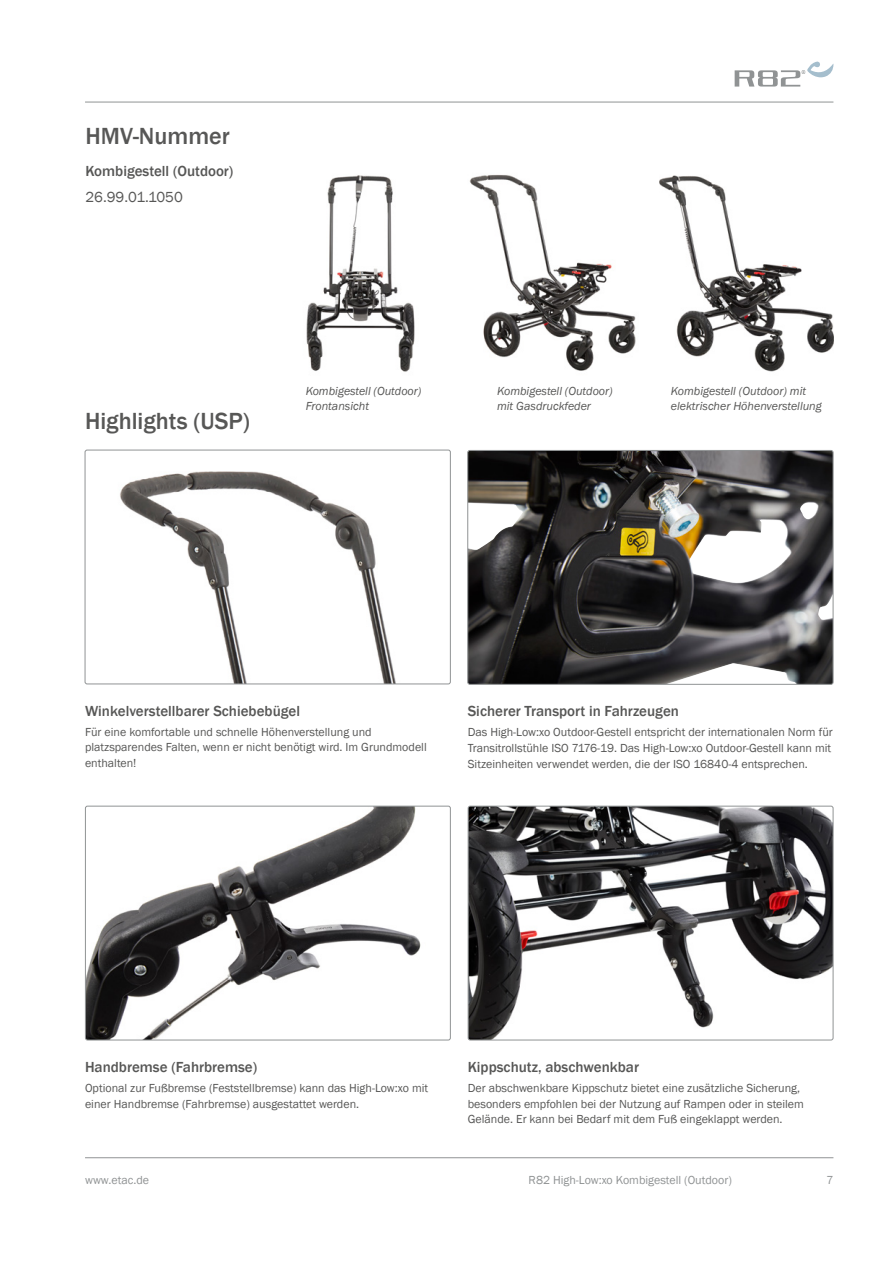
<style>
.page{position:relative;width:893px;height:1263px;background:#fff}
.page>*{position:absolute;margin:0;border:0;box-sizing:border-box;transform-origin:0 0}
.t1{font:500 24px "Franklin Gothic";color:#575756}
.t2{font:500 15px "Franklin Gothic";color:#575756}
.t3{font:15px "Franklin Gothic";color:#575756}
.t4{font:12px/15.8px "Franklin Gothic";color:#575756}
.t5{font:italic 12px/14.4px "Franklin Gothic";color:#575756}
.t6{font:12px "Franklin Gothic";color:#909394}
</style>
<div class="page">
<hr style="left:85px;top:1157px;width:748px;height:1px;background:#909394">
<hr style="left:85px;top:102px;width:748px;height:1px;background:#909394">
<svg style="left:735px;top:62px;width:98px;height:25px"></svg>
<img style="left:306px;top:175px;width:109px;height:197px">
<img style="left:85px;top:450px;width:311px;height:234px">
<div style="left:85px;top:450px;width:366px;height:234px;border:1px solid #909394;border-radius:2px"></div>
<img style="left:468px;top:806px;width:365px;height:234px">
<div style="left:468px;top:806px;width:365px;height:234px;border:1px solid #909394;border-radius:2px"></div>
<img style="left:469px;top:450px;width:364px;height:233px">
<div style="left:467px;top:450px;width:366px;height:235px;border:1px solid #909394;border-radius:2px"></div>
<img style="left:85px;top:806px;width:336px;height:234px">
<div style="left:85px;top:806px;width:366px;height:234px;border:1px solid #909394;border-radius:2px"></div>
<img style="left:469px;top:174px;width:167px;height:197px">
<img style="left:659px;top:175px;width:174px;height:197px">
<h1 class="t1" style="left:85px;top:122px;width:146px">HMV-Nummer</h1>
<p class="t2" style="left:85px;top:162px;width:149px">Kombigestell (Outdoor)</p>
<p class="t3" style="left:85px;top:187px;width:99px">26.99.01.1050</p>
<h1 class="t1" style="left:85px;top:406px;width:166px">Highlights (USP)</h1>
<p class="t5" style="left:306px;top:384px;width:117px">Kombigestell (Outdoor)<br>Frontansicht</p>
<p class="t5" style="left:497px;top:384px;width:117px">Kombigestell (Outdoor) mit Gasdruckfeder</p>
<p class="t5" style="left:671px;top:384px;width:152px">Kombigestell (Outdoor) mit elektrischer Höhenverstellung</p>
<p class="t2" style="left:85px;top:701px;width:217px">Winkelverstellbarer Schiebebügel</p>
<p class="t4" style="left:85px;top:724px;width:343px">Für eine komfortable und schnelle Höhenverstellung und platzsparendes Falten, wenn er nicht benötigt wird. Im Grundmodell enthalten!</p>
<p class="t2" style="left:468px;top:702px;width:213px">Sicherer Transport in Fahrzeugen</p>
<p class="t4" style="left:468px;top:724px;width:367px">Das High-Low:xo Outdoor-Gestell entspricht der internationalen Norm für<br>Transitrollstühle ISO 7176-19. Das High-Low:xo Outdoor-Gestell kann mit<br>Sitzeinheiten verwendet werden, die der ISO 16840-4 entsprechen.</p>
<p class="t2" style="left:85px;top:1057px;width:174px">Handbremse (Fahrbremse)</p>
<p class="t4" style="left:85px;top:1080px;width:345px">Optional zur Fußbremse (Feststellbremse) kann das High-Low:xo mit einer Handbremse (Fahrbremse) ausgestattet werden.</p>
<p class="t2" style="left:468px;top:1057px;width:173px">Kippschutz, abschwenkbar</p>
<p class="t4" style="left:468px;top:1080px;width:338px">Der abschwenkbare Kippschutz bietet eine zusätzliche Sicherung, besonders empfohlen bei der Nutzung auf Rampen oder in steilem<br>Gelände. Er kann bei Bedarf mit dem Fuß eingeklappt werden.</p>
<p class="t6" style="left:85px;top:1173px;width:66px">www.etac.de</p>
<p class="t6" style="left:529px;top:1173px;width:205px">R82 High-Low:xo Kombigestell (Outdoor)</p>
<p class="t6" style="left:826px;top:1173px;width:9px">7</p>
</div>
